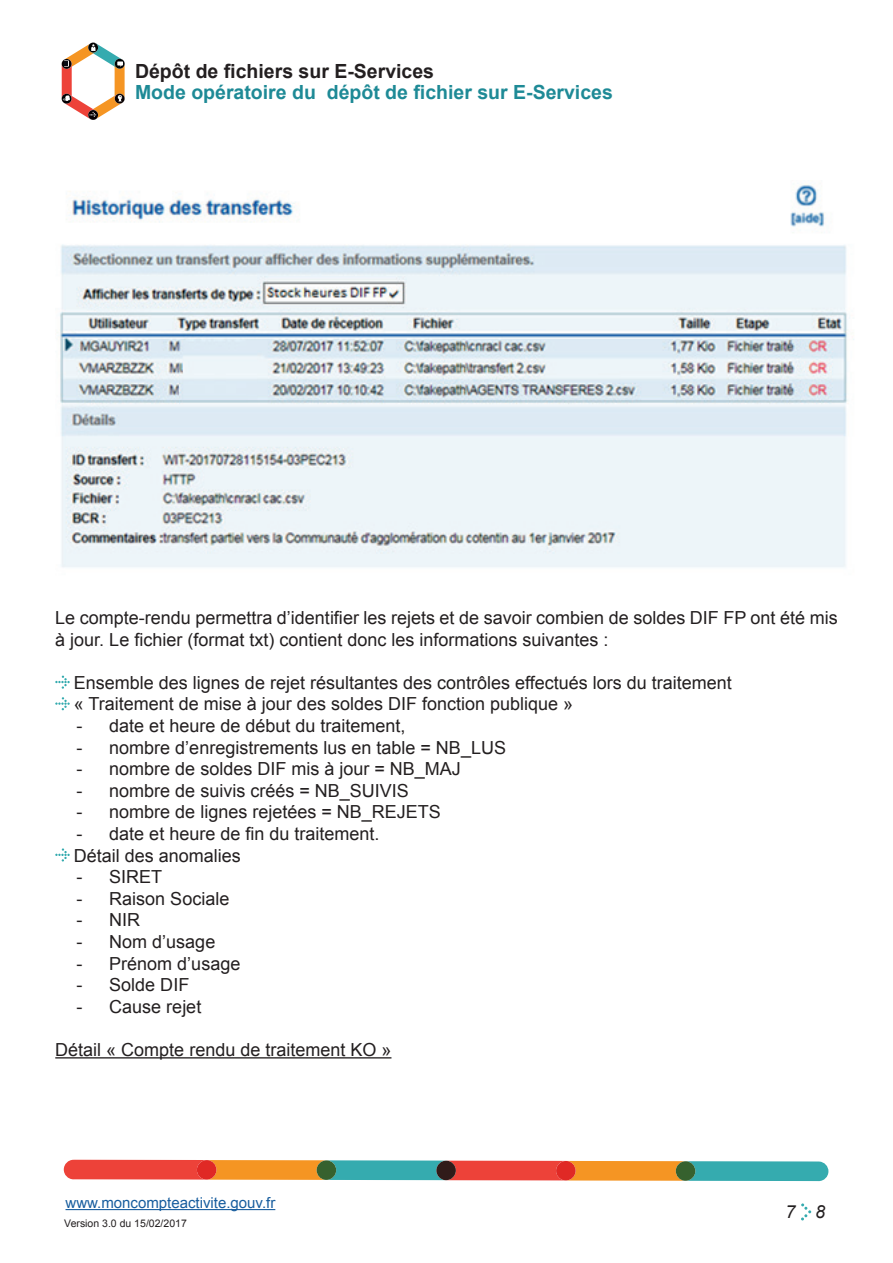
<style>
.page{position:relative;width:893px;height:1263px;background:#fff}
.page>*{position:absolute;margin:0;border:0;box-sizing:border-box;transform-origin:0 0}
.t1{font:700 19.5px "Arial";color:#1e8a96}
.t2{font:700 19.5px "Arial";color:#231f20}
.t3{font:18px/21.6px "Arial";color:#231f20}
.t4{font:italic 18px "Arial";color:#231f20}
.t5{font:15px "Arial";color:#175d9e}
.t6{font:10.5px "Arial";color:#231f20}
</style>
<div class="page">
<svg style="left:64px;top:1160px;width:764px;height:21px;background:#b08362"></svg>
<hr style="left:66px;top:1209px;width:209px;height:1px;background:#175d9e">
<svg style="left:801px;top:1203px;width:10px;height:17px"></svg>
<hr style="left:55px;top:1057px;width:336px;height:1px;background:#231f20">
<img style="left:60px;top:184px;width:794px;height:384px">
<svg style="left:55px;top:676px;width:15px;height:13px"></svg>
<svg style="left:55px;top:697px;width:15px;height:13px"></svg>
<svg style="left:55px;top:848px;width:15px;height:13px"></svg>
<svg style="left:62px;top:43px;width:63px;height:77px"></svg>
<p class="t2" style="left:135px;top:59px;width:301px">Dépôt de fichiers sur E-Services</p>
<p class="t1" style="left:135px;top:80px;width:479px">Mode opératoire du dépôt de fichier sur E-Services</p>
<p class="t3" style="left:55px;top:607px;width:784px">Le compte-rendu permettra d’identifier les rejets et de savoir combien de soldes DIF FP ont été mis à jour. Le fichier (format txt) contient donc les informations suivantes :</p>
<p class="t3" style="left:74px;top:672px;width:660px">Ensemble des lignes de rejet résultantes des contrôles effectués lors du traitement « Traitement de mise à jour des soldes DIF fonction publique »</p>
<p class="t3" style="left:77px;top:715px;width:330px">- date et heure de début du traitement,</p>
<p class="t3" style="left:77px;top:736px;width:431px">- nombre d’enregistrements lus en table = NB_LUS</p>
<p class="t3" style="left:77px;top:758px;width:386px">- nombre de soldes DIF mis à jour = NB_MAJ</p>
<p class="t3" style="left:77px;top:780px;width:334px">- nombre de suivis créés = NB_SUIVIS</p>
<p class="t3" style="left:77px;top:801px;width:366px">- nombre de lignes rejetées = NB_REJETS</p>
<p class="t3" style="left:74px;top:823px;width:307px">- date et heure de fin du traitement.<br>Détail des anomalies</p>
<p class="t3" style="left:77px;top:866px;width:87px">- SIRET</p>
<p class="t3" style="left:77px;top:888px;width:154px">- Raison Sociale</p>
<p class="t3" style="left:77px;top:909px;width:65px">- NIR</p>
<p class="t3" style="left:77px;top:931px;width:140px">- Nom d’usage</p>
<p class="t3" style="left:77px;top:952px;width:165px">- Prénom d’usage</p>
<p class="t3" style="left:77px;top:974px;width:114px">- Solde DIF</p>
<p class="t3" style="left:77px;top:996px;width:126px">- Cause rejet</p>
<p class="t3" style="left:55px;top:1039px;width:338px">Détail « Compte rendu de traitement KO »</p>
<p class="t5" style="left:66px;top:1193px;width:211px">www.moncompteactivite.gouv.fr</p>
<p class="t6" style="left:64px;top:1216px;width:124px">Version 3.0 du 15/02/2017</p>
<p class="t4" style="left:785px;top:1200px;width:41px">7 8</p>
</div>
